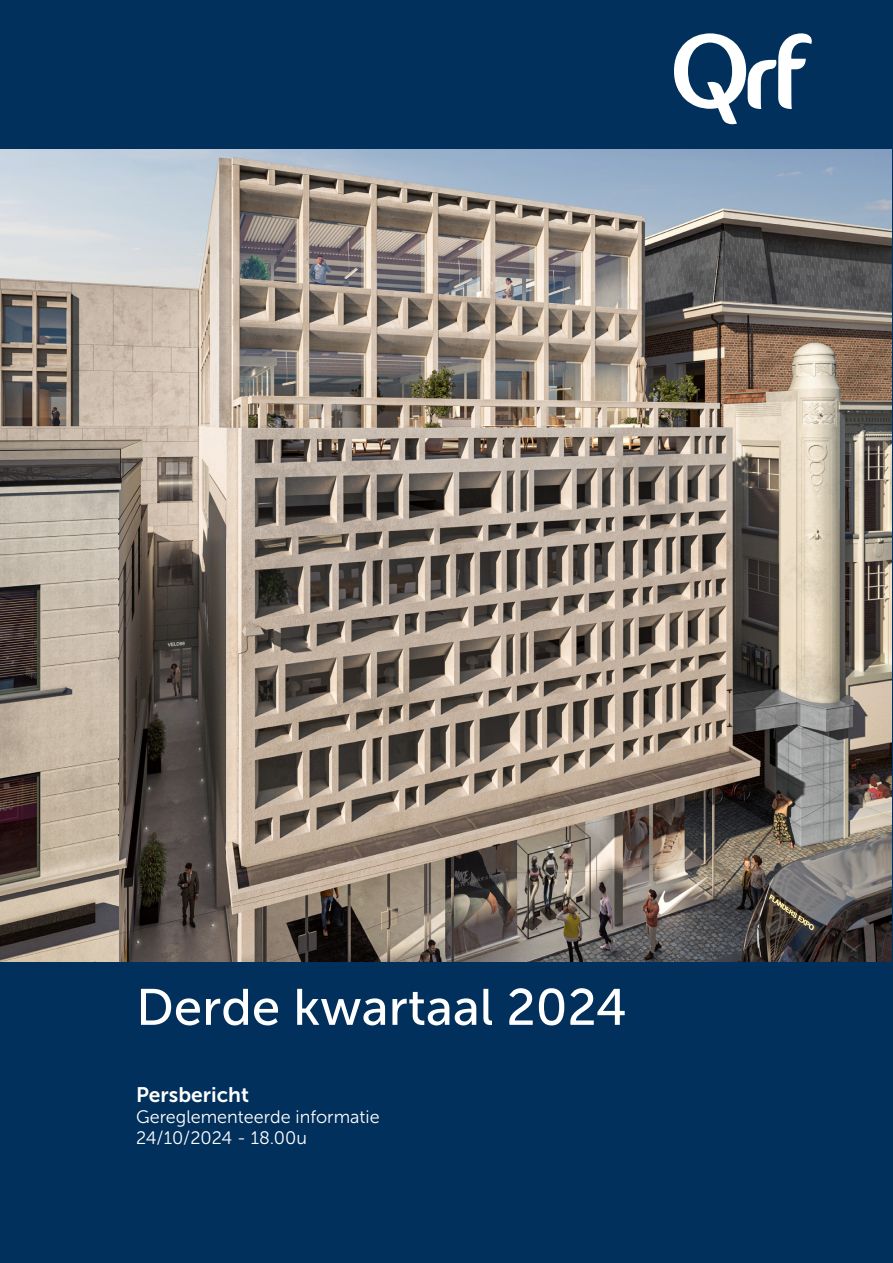
<style>
.page{position:relative;width:893px;height:1263px;background:#00305b}
.page>*{position:absolute;margin:0;border:0;box-sizing:border-box;transform-origin:0 0}
.Cover_Title{font:51px "Museo Sans 500";color:#fff}
.Cover_Footer{font:21px "Museo Sans 700";color:#fff}
.Cover_Text{font:18px "Museo Sans 300";color:#fff}
</style>
<div class="page">
<img style="left:0;top:150px;width:892px;height:811px">
<svg style="left:674px;top:33px;width:138px;height:91px"></svg>
<p class="Cover_Title" style="left:136px;top:979px;width:492px">Derde kwartaal 2024</p>
<p class="Cover_Footer" style="left:136px;top:1083px;width:114px">Persbericht</p>
<p class="Cover_Text" style="left:136px;top:1107px;width:245px">Gereglementeerde informatie</p>
<p class="Cover_Text" style="left:136px;top:1128px;width:172px">24/10/2024 - 18.00u</p>
</div>
